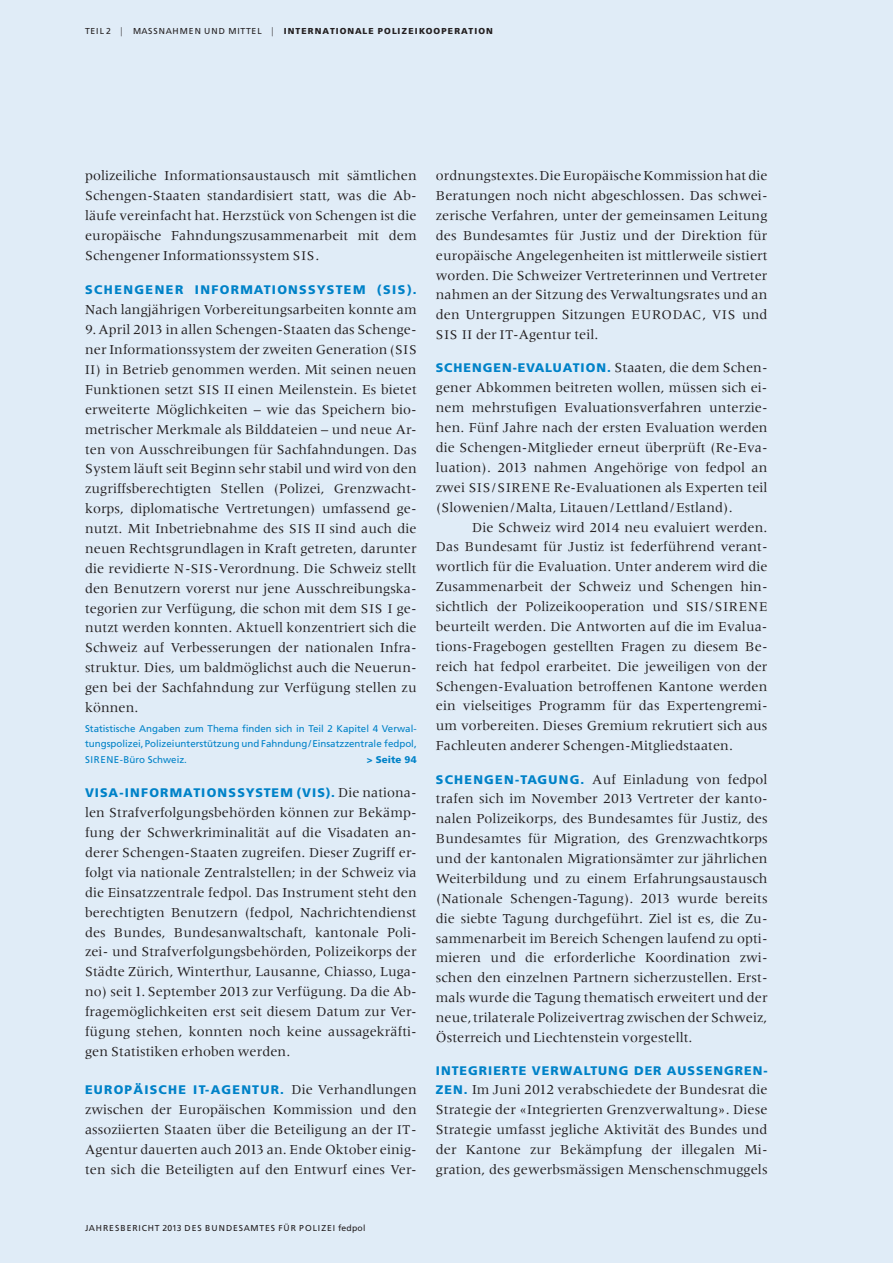
<style>
.page{position:relative;width:893px;height:1263px;background:#e0ecf7}
.page>*{position:absolute;margin:0;border:0;box-sizing:border-box;transform-origin:0 0}
.t1{font:14.25px/20px "Meridien";letter-spacing:.005em;color:#231f20}
.t2{font:900 12.45px "Frutiger";letter-spacing:.085em;color:#0082c8}
.t3{font:9.75px/15.5px "Frutiger";color:#0082c8;text-align:justify}
.t4{font:900 9.75px "Frutiger";color:#0082c8}
.t5{font:8.7px "Frutiger";letter-spacing:.105em;color:#231f20}
.t6{font:900 8.7px "Frutiger";letter-spacing:.11em;color:#231f20}
.t7{font:900 8.7px "Frutiger";letter-spacing:.15em;color:#231f20}
.s1{font-weight:300;font-stretch:condensed;font-size:9.15px}
.s2{font-size:13.8px}
.s3{font-family:"Frutiger";font-weight:900;font-size:12.45px;color:#0082c8}
</style>
<div class="page">
<p class="t5" style="left:85px;top:26px;width:64px">TEIL2 <span class="s1">|</span> Massnahmen</p>
<p class="t5" style="left:204px;top:26px;width:8px">und</p>
<p class="t5" style="left:228px;top:26px;width:15px">Mittel</p>
<p class="t6" style="left:271px;top:25px;width:114px"><span class="s1">|</span> I NTERNATIONALE POL</p>
<p class="t7" style="left:398px;top:25px;width:30px">IZEIKOO</p>
<p class="t7" style="left:441px;top:25px;width:53px">PERATION</p>
<p class="t1" style="left:85px;top:165px;width:333px">polizeiliche Informationsaustausch mit sämtlichen Schengen-Staaten standardisiert statt, was die Ab&shy;läufe vereinfacht hat. Herzstück von Schengen ist die europäische Fahndungszusammenarbeit mit dem Schengener Informationssystem <span class="s2">SIS</span>.</p>
<p class="t2" style="left:85px;top:283px;width:11px">SCHENGENE</p>
<p class="t2" style="left:175px;top:283px;width:29px">R INF</p>
<p class="t2" style="left:220px;top:283px;width:43px">ORMATI</p>
<p class="t2" style="left:277px;top:283px;width:21px">ONSSYSTE</p>
<p class="t2" style="left:353px;top:283px;width:39px">M (SIS</p>
<p class="t2" style="left:407px;top:283px;width:11px">).</p>
<p class="t1" style="left:85px;top:300px;width:333px">Nach langjährigen Vorbereitungsarbeiten konnte am</p>
<p class="t1" style="left:85px;top:320px;width:333px">9. April 2013 in allen Schengen-Staaten das Schenge&shy;ner Informationssystem der zweiten Generation <span class="s2">(SIS II)</span> in Betrieb genommen werden. Mit seinen neuen Funktionen setzt <span class="s2">SIS II</span> einen Meilenstein. Es bietet erweiterte Möglichkeiten – wie das Speichern bio&shy;metrischer Merkmale als Bilddateien – und neue Ar&shy;ten von Ausschreibungen für Sachfahndungen. Das System läuft seit Beginn sehr stabil und wird von den zugriffsberechtigten Stellen (Polizei, Grenzwacht&shy;korps, diplomatische Vertretungen) umfassend ge&shy;nutzt. Mit Inbetriebnahme des <span class="s2">SIS II</span> sind auch die neuen Rechtsgrundlagen in Kraft getreten, darunter die revidierte <span class="s2">N</span>-<span class="s2">SIS</span>-Verordnung. Die Schweiz stellt den Benutzern vorerst nur jene Ausschreibungska&shy;tegorien zur Verfügung, die schon mit dem <span class="s2">SIS I</span> ge&shy;nutzt werden konnten. Aktuell konzentriert sich die Schweiz auf Verbesserungen der nationalen Infra&shy;struktur. Dies, um baldmöglichst auch die Neuerun&shy;gen bei der Sachfahndung zur Verfügung stellen zu können.</p>
<p class="t3" style="left:85px;top:720px;width:333px">Statistische Angaben zum Thema finden sich in Teil 2 Kapitel 4 Verwal&shy;tungspolizei, Polizeiunterstützung und Fahndung/Einsatzzentrale fedpol, SIRENE-Büro Schweiz.</p>
<p class="t4" style="left:367px;top:753px;width:51px">&gt; SEITE 94</p>
<p class="t1" style="left:85px;top:783px;width:333px;text-indent:195px"><span class="s3">M (VIS ).</span> Die nationa&shy;len Strafverfolgungsbehörden können zur Bekämp&shy;fung der Schwerkriminalität auf die Visadaten an&shy;derer Schengen-Staaten zugreifen. Dieser Zugriff er&shy;folgt via nationale Zentralstellen; in der Schweiz via die Einsatzzentrale fedpol. Das Instrument steht den berechtigten Benutzern (fedpol, Nachrichtendienst des Bundes, Bundesanwaltschaft, kantonale Poli&shy;zei- und Strafverfolgungsbehörden, Polizeikorps der Städte Zürich, Winterthur, Lausanne, Chiasso, Luga&shy;no) seit 1. September 2013 zur Verfügung. Da die Ab&shy;fragemöglichkeiten erst seit diesem Datum zur Ver&shy;fügung stehen, konnten noch keine aussagekräfti&shy;gen Statistiken erhoben werden.</p>
<p class="t2" style="left:85px;top:1082px;width:69px">EU ROPÄISCHE</p>
<p class="t2" style="left:193px;top:1082px;width:29px">IT-AGENTU</p>
<p class="t2" style="left:85px;top:785px;width:19px">VISA</p>
<p class="t2" style="left:119px;top:785px;width:14px">-INF</p>
<p class="t2" style="left:149px;top:785px;width:42px">ORMATI</p>
<p class="t2" style="left:207px;top:785px;width:21px">ONSSYSTE</p>
<p class="t1" style="left:85px;top:1080px;width:333px;text-align:justify;text-indent:186px"><span class="s3">R.</span> Die Verhandlungen zwischen der Europäischen Kommission und den assoziierten Staaten über die Beteiligung an der <span class="s2">IT</span>-Agentur dauerten auch 2013 an. Ende Oktober einig&shy;ten sich die Beteiligten auf den Entwurf eines Ver-</p>
<p class="t5" style="left:85px;top:1223px;width:282px">JAHRESBERICHT 2013 DES BUNDESAMTES FÜR POLIZEI fedpol</p>
<p class="t1" style="left:436px;top:166px;width:333px">ordnungstextes. Die Europäische Kommission hat die Beratungen noch nicht abgeschlossen. Das schwei&shy;zerische Verfahren, unter der gemeinsamen Leitung des Bundesamtes für Justiz und der Direktion für europäische Angelegenheiten ist mittlerweile sistiert worden. Die Schweizer Vertreterinnen und Vertreter nahmen an der Sitzung des Verwaltungsrates und an den Untergruppen Sitzungen <span class="s2">EURODAC</span>, <span class="s2">VIS</span> und <span class="s2">SIS II</span> der <span class="s2">IT</span>-Agentur teil.</p>
<p class="t2" style="left:436px;top:361px;width:11px">SCHENGEN</p>
<p class="t2" style="left:513px;top:361px;width:49px">-EVALUATI</p>
<p class="t1" style="left:436px;top:358px;width:333px;text-align:justify;text-indent:150px"><span class="s3">ON .</span> Staaten, die dem Schen&shy;gener Abkommen beitreten wollen, müssen sich ei&shy;nem mehrstufigen Evaluationsverfahren unterzie&shy;hen. Fünf Jahre nach der ersten Evaluation werden die Schengen-Mitglieder erneut überprüft (Re-Eva&shy;luation). 2013 nahmen Angehörige von fedpol an zwei <span class="s2">SIS/SIRENE</span> Re-Evaluationen als Experten teil (Slowenien/Malta, Litauen/Lettland/Estland).</p>
<p class="t1" style="left:436px;top:517px;width:333px;text-align:justify;text-indent:36px">Die Schweiz wird 2014 neu evaluiert werden.<br>Das Bundesamt für Justiz ist federführend verant&shy;wortlich für die Evaluation. Unter anderem wird die Zusammenarbeit der Schweiz und Schengen hin&shy;sichtlich der Polizeikooperation und <span class="s2">SIS/SIRENE </span>beurteilt werden. Die Antworten auf die im Evalua&shy;tions-Fragebogen gestellten Fragen zu diesem Be&shy;reich hat fedpol erarbeitet. Die jeweiligen von der Schengen-Evaluation betroffenen Kantone werden ein vielseitiges Programm für das Expertengremi&shy;um vorbereiten. Dieses Gremium rekrutiert sich aus Fachleuten anderer Schengen-Mitgliedstaaten.</p>
<p class="t2" style="left:436px;top:772px;width:11px">SCHENGEN</p>
<p class="t2" style="left:515px;top:772px;width:16px">-TAGUNG</p>
<p class="t1" style="left:436px;top:769px;width:333px;text-indent:145px"><span class="s3">.</span> Auf Einladung von fedpol trafen sich im November 2013 Vertreter der kanto&shy;nalen Polizeikorps, des Bundesamtes für Justiz, des Bundesamtes für Migration, des Grenzwachtkorps und der kantonalen Migrationsämter zur jährlichen Weiterbildung und zu einem Erfahrungsaustausch (Nationale Schengen-Tagung). 2013 wurde bereits die siebte Tagung durchgeführt. Ziel ist es, die Zu&shy;sammenarbeit im Bereich Schengen laufend zu opti&shy;mieren und die erforderliche Koordination zwi&shy;schen den einzelnen Partnern sicherzustellen. Erst&shy;mals wurde die Tagung thematisch erweitert und der neue, trilaterale Polizeivertrag zwischen der Schweiz, Österreich und Liechtenstein vorgestellt.</p>
<p class="t2" style="left:436px;top:1063px;width:10px">INTEG</p>
<p class="t2" style="left:479px;top:1063px;width:122px">RIE RTE VERWALTUNG</p>
<p class="t2" style="left:634px;top:1063px;width:44px">DE R AUSSENG</p>
<p class="t2" style="left:735px;top:1063px;width:34px">REN-</p>
<p class="t2" style="left:436px;top:1082px;width:10px">ZEN</p>
<p class="t1" style="left:436px;top:1080px;width:333px;text-align:justify;text-indent:28px"><span class="s3">.</span> Im Juni 2012 verabschiedete der Bundesrat die Strategie der «Integrierten Grenzverwaltung». Diese Strategie umfasst jegliche Aktivität des Bundes und der Kantone zur Bekämpfung der illegalen Mi&shy;gration, des gewerbsmässigen Menschenschmuggels</p>
</div>
